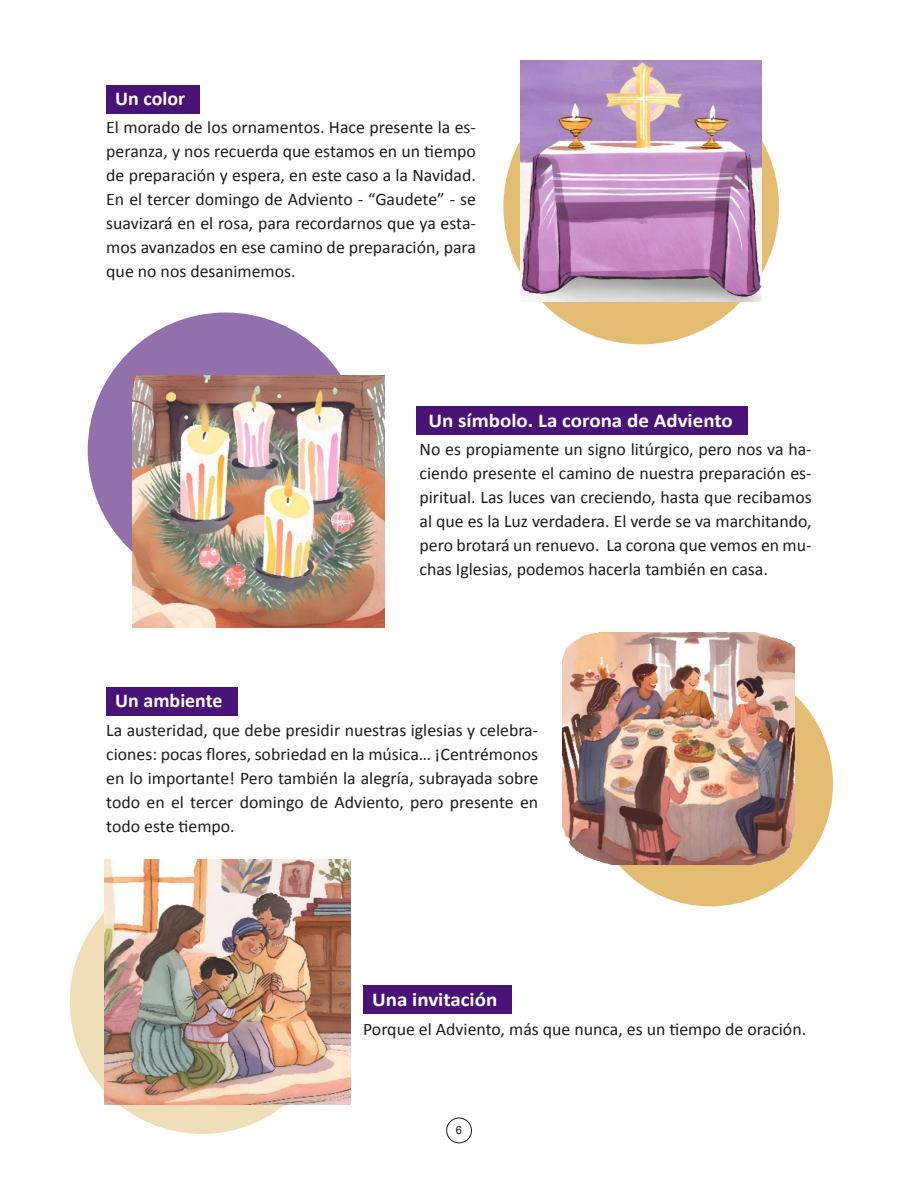
<style>
.page{position:relative;width:918px;height:1188px;background:#fff}
.page>*{position:absolute;margin:0;border:0;box-sizing:border-box;transform-origin:0 0}
.t1{font:700 19.8px "Calibri";color:#fff;scale:1.06 1}
.t2{font:700 19.8px "Calibri";color:#fff}
.t3{font:17.7px/24px "Calibri";color:#1d1d1b;text-align:justify}
.t4{font:11.25px "Arial";color:#1d1d1b}
</style>
<div class="page">
<div style="left:446px;top:1118px;width:26px;height:25px;border:1px solid #1d1d1b;border-radius:50%"></div>
<div style="left:70px;top:869px;width:265px;height:265px;background:#f0deb8;border-radius:50%"></div>
<div style="left:363px;top:985px;width:149px;height:29px;background:#491276"></div>
<div style="left:588px;top:661px;width:245px;height:245px;background:#e2bd72;border-radius:50%"></div>
<div style="left:106px;top:687px;width:132px;height:29px;background:#491276"></div>
<div style="left:88px;top:313px;width:275px;height:275px;background:#9170ac;border-radius:50%"></div>
<div style="left:416px;top:406px;width:332px;height:28px;background:#491276"></div>
<img style="left:133px;top:375px;width:252px;height:253px">
<img style="left:563px;top:633px;width:232px;height:232px">
<img style="left:105px;top:859px;width:245px;height:245px">
<div style="left:106px;top:85px;width:94px;height:29px;background:#491276"></div>
<div style="left:503px;top:69px;width:276px;height:275px;background:#e2bd72;border-radius:50%"></div>
<img style="left:520px;top:60px;width:241px;height:241px">
<p class="t2" style="left:115px;top:86px;width:71px">Un color</p>
<p class="t3" style="left:106px;top:115px;width:371px">El morado de los ornamentos. Hace presente la es&shy;peranza, y nos recuerda que estamos en un tiempo de preparación y espera, en este caso a la Navidad.<br>En el tercer domingo de Adviento - “Gaudete” - se suavizará en el rosa, para recordarnos que ya esta&shy;mos avanzados en ese camino de preparación, para que no nos desanimemos.</p>
<p class="t1" style="left:429px;top:408px;width:289px">Un símbolo. La corona de Adviento</p>
<p class="t3" style="left:420px;top:437px;width:394px">No es propiamente un signo litúrgico, pero nos va ha&shy;ciendo presente el camino de nuestra preparación es&shy;piritual. Las luces van creciendo, hasta que recibamos al que es la Luz verdadera. El verde se va marchitando, pero brotará un renuevo. La corona que vemos en mu&shy;chas Iglesias, podemos hacerla también en casa.</p>
<p class="t2" style="left:115px;top:688px;width:109px">Un ambiente</p>
<p class="t3" style="left:106px;top:718px;width:433px">La austeridad, que debe presidir nuestras iglesias y celebra&shy;ciones: pocas flores, sobriedad en la música… ¡Centrémonos en lo importante! Pero también la alegría, subrayada sobre todo en el tercer domingo de Adviento, pero presente en todo este tiempo.</p>
<p class="t1" style="left:372px;top:987px;width:120px">Una invitación</p>
<p class="t3" style="left:363px;top:1017px;width:445px">Porque el Adviento, más que nunca, es un tiempo de oración.</p>
<p class="t4" style="left:456px;top:1123px;width:8px">6</p>
</div>
